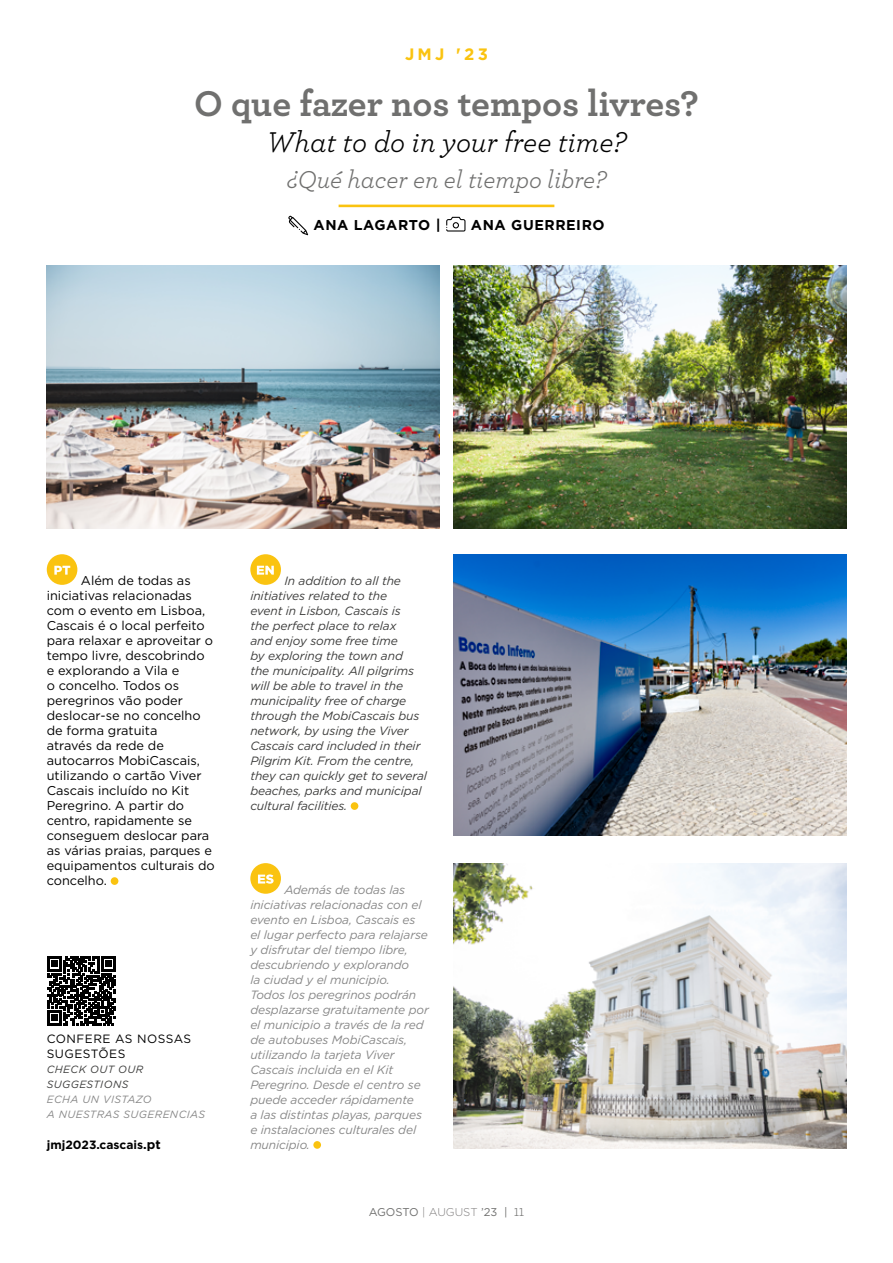
<style>
.page{position:relative;width:893px;height:1263px;background:#fff}
.page>*{position:absolute;margin:0;border:0;box-sizing:border-box;transform-origin:0 0}
.t1{font:700 37.5px "Archer";color:#70706f}
.t2{font:italic 30px "Archer";color:#000}
.t3{font:italic 25.5px "Archer";color:#70706f}
.t4{font:700 16.5px "Gotham";color:#fac310}
.t5{font:700 14.25px "Gotham";letter-spacing:.04em;color:#000}
.t6{font:12.75px/15px "Gotham";color:#000}
.t7{font:italic 12px/15px "Gotham";letter-spacing:-.01em;color:#878787}
.t8{font:italic 12px/15px "Gotham";letter-spacing:-.01em;color:#3c3c3b}
.t9{font:12px/15px "Gotham";letter-spacing:.04em;color:#000}
.t10{font:700 12px "Gotham";color:#000}
.t11{font:11.25px "Gotham";letter-spacing:-.01em;color:#70706f}
.t12{font:italic 10.5px/15px "Gotham";letter-spacing:.04em;color:#878787}
.t13{font:italic 10.5px/15px "Gotham";letter-spacing:.04em;color:#3c3c3b}
.s1{font-size:12.75px}
.s2{font-weight:300;color:#7d7b7b}
.s3{font-family:"Archer";font-size:12px}
</style>
<div class="page">
<img style="left:47px;top:265px;width:392px;height:263px">
<img style="left:454px;top:265px;width:392px;height:263px">
<img style="left:454px;top:554px;width:392px;height:281px">
<img style="left:454px;top:863px;width:392px;height:286px">
<div style="left:47px;top:554px;width:30px;height:31px;background:#fac310;border-radius:50%"></div>
<svg style="left:54px;top:566px;width:16px;height:9px"></svg>
<div style="left:111px;top:877px;width:7px;height:8px;background:#fac310;border-radius:50%"></div>
<div style="left:250px;top:554px;width:31px;height:31px;background:#fac310;border-radius:50%"></div>
<svg style="left:257px;top:566px;width:17px;height:9px"></svg>
<div style="left:351px;top:802px;width:7px;height:8px;background:#fac310;border-radius:50%"></div>
<div style="left:250px;top:863px;width:31px;height:31px;background:#fac310;border-radius:50%"></div>
<svg style="left:258px;top:874px;width:16px;height:10px"></svg>
<div style="left:313px;top:1141px;width:8px;height:8px;background:#fac310;border-radius:50%"></div>
<svg style="left:288px;top:216px;width:20px;height:19px"></svg>
<svg style="left:446px;top:217px;width:19px;height:15px"></svg>
<hr style="left:339px;top:205px;width:215px;height:2px;background:#fac310">
<svg style="left:47px;top:957px;width:69px;height:68px"></svg>
<h3 class="t4" style="left:405px;top:43px;width:84px">JMJ '23</h3>
<h1 class="t1" style="left:194px;top:74px;width:506px">O que fazer nos tempos livres?</h1>
<h2 class="t2" style="left:267px;top:121px;width:361px">What to do in your free time?</h2>
<h3 class="t3" style="left:287px;top:161px;width:321px">¿Qué hacer en el tiempo libre?</h3>
<p class="t5" style="left:314px;top:216px;width:129px">ANA LAGARTO |</p>
<p class="t5" style="left:471px;top:216px;width:135px">ANA GUERREIRO</p>
<p class="t6" style="left:47px;top:573px;width:169px;text-indent:34px">Além de todas as iniciativas relacionadas com o evento em Lisboa,<br>Cascais é o local perfeito para relaxar e aproveitar o tempo livre, descobrindo e explorando a Vila e<br>o concelho. Todos os peregrinos vão poder deslocar-se no concelho de forma gratuita<br>através da rede de autocarros MobiCascais, utilizando o cartão Viver<br>Cascais incluído no Kit<br>Peregrino. A partir do centro, rapidamente se conseguem deslocar para as várias praias, parques e equipamentos culturais do concelho.</p>
<p class="t8" style="left:250px;top:573px;width:178px;text-indent:34px">In addition to all the initiatives related to the<br>event in Lisbon, Cascais is<br>the perfect place to relax<br>and enjoy some free time<br>by exploring the town and<br>the municipality. All pilgrims will be able to travel in the municipality free of charge through the MobiCascais bus network, by using the Viver<br>Cascais card included in their<br>Pilgrim Kit. From the centre, they can quickly get to several beaches, parks and municipal cultural facilities.</p>
<p class="t7" style="left:250px;top:882px;width:180px;text-indent:34px">Además de todas las iniciativas relacionadas con el evento en Lisboa, Cascais es<br>el lugar perfecto para relajarse y disfrutar del tiempo libre, descubriendo y explorando<br>la ciudad y el municipio.<br>Todos los peregrinos podrán desplazarse gratuitamente por el municipio a través de la red de autobuses MobiCascais, utilizando la tarjeta Viver<br>Cascais incluida en el Kit<br>Peregrino. Desde el centro se puede acceder rápidamente<br>a las distintas playas, parques e instalaciones culturales del municipio.</p>
<p class="t9" style="left:47px;top:1031px;width:146px">CONFERE AS NOSSAS<br>SUGESTÕES</p>
<p class="t13" style="left:47px;top:1061px;width:98px">CHECK OUT OUR<br>SUGGESTIONS</p>
<p class="t12" style="left:47px;top:1091px;width:160px">ECHA UN VISTAZO<br>A NUESTRAS SUGERENCIAS</p>
<p class="t10" style="left:47px;top:1136px;width:116px">jmj2023.cascais<span class="s1">.pt</span></p>
<p class="t11" style="left:369px;top:1205px;width:157px">AGOSTO <span class="s2">| AUGUST</span> ’23 | <span class="s3">11</span></p>
</div>
